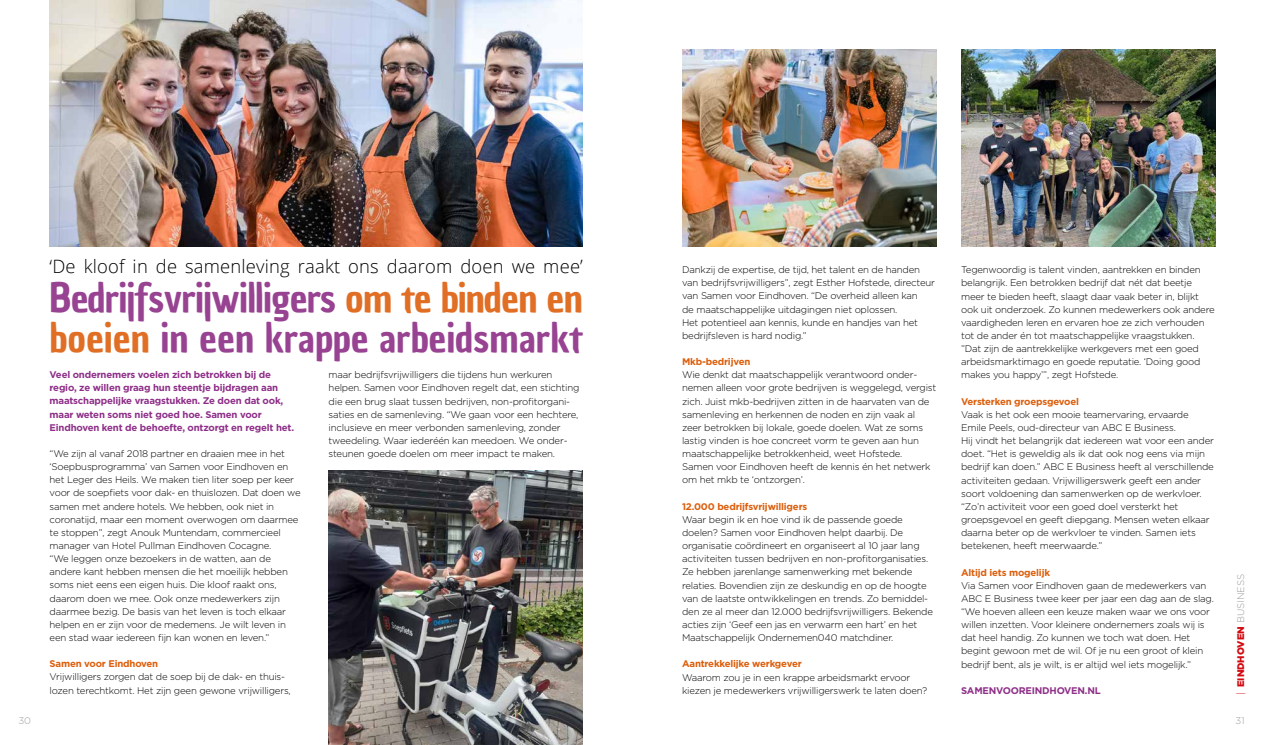
<style>
.page{position:relative;width:1265px;height:745px;background:#fff}
.page>*{position:absolute;margin:0;border:0;box-sizing:border-box;transform-origin:0 0}
.t1{font:39.38px/39.4px "Chau Philomene One";letter-spacing:-.02em;color:#984392}
.t2{font:300 18.38px "Open Sans";letter-spacing:.01em;color:#000}
.t3{font:300 9.62px/13.1px "Gotham";letter-spacing:-.02em;color:#000}
.t4{font:700 9.62px/13.1px "Gotham";letter-spacing:-.02em;color:#8e2f88}
.t5{font:700 9.62px "Gotham";letter-spacing:-.02em;color:#dc5e0b}
.t6{font:900 9.62px "Gotham";color:#d20a11}
.t7{font:300 9.62px "Gotham";color:#9d9d9c}
.s1{color:#e06f25}
.s2{font-weight:300}
.s3{font-weight:300;color:#9d9d9c}
</style>
<div class="page">
<img style="left:50px;top:0;width:533px;height:246px">
<img style="left:329px;top:470px;width:254px;height:274px">
<img style="left:682px;top:50px;width:254px;height:196px">
<img style="left:961px;top:50px;width:254px;height:196px">
<h2 class="t2" style="left:50px;top:253px;width:535px">‘De kloof in de samenleving raakt ons daarom doen we mee’</h2>
<h1 class="t1" style="left:50px;top:279px;width:535px">Bedrijfsvrijwilligers <span class="s1">om te binden en boeien</span> in een krappe arbeidsmarkt</h1>
<p class="t4" style="left:50px;top:368px;width:246px">Veel ondernemers voelen zich betrokken bij de regio, ze willen graag hun steentje bijdragen aan maatschappelijke vraagstukken. Ze doen dat ook, maar weten soms niet goed hoe. Samen voor Eindhoven kent de behoefte, ontzorgt en regelt het.</p>
<p class="t3" style="left:50px;top:446px;width:253px">“We zijn al vanaf 2018 partner en draaien mee in het ‘Soepbusprogramma’ van Samen voor Eindhoven en het Leger des Heils. We maken tien liter soep per keer voor de soepfiets voor dak- en thuislozen. Dat doen we samen met andere hotels. We hebben, ook niet in coronatijd, maar een moment overwogen om daarmee te stoppen”, zegt Anouk Muntendam, commercieel manager van Hotel Pullman Eindhoven Cocagne.<br>“We leggen onze bezoekers in de watten, aan de andere kant hebben mensen die het moeilijk hebben soms niet eens een eigen huis. Die kloof raakt ons, daarom doen we mee. Ook onze medewerkers zijn daarmee bezig. De basis van het leven is toch elkaar helpen en er zijn voor de medemens. Je wilt leven in een stad waar iedereen fijn kan wonen en leven.”</p>
<p class="t5" style="left:50px;top:657px;width:110px">Samen voor Eindhoven</p>
<p class="t3" style="left:50px;top:669px;width:243px">Vrijwilligers zorgen dat de soep bij de dak- en thuis&shy;lozen terechtkomt. Het zijn geen gewone vrijwilligers,</p>
<p class="t3" style="left:329px;top:368px;width:252px">maar bedrijfsvrijwilligers die tijdens hun werkuren helpen. Samen voor Eindhoven regelt dat, een stichting die een brug slaat tussen bedrijven, non-profitorgani&shy;saties en de samenleving. “We gaan voor een hechtere, inclusieve en meer verbonden samenleving, zonder tweedeling. Waar iederéén kan meedoen. We onder&shy;steunen goede doelen om meer impact te maken.</p>
<p class="t3" style="left:682px;top:263px;width:254px">Dankzij de expertise, de tijd, het talent en de handen van bedrijfsvrijwilligers”, zegt Esther Hofstede, directeur van Samen voor Eindhoven. “De overheid alleen kan<br>de maatschappelijke uitdagingen niet oplossen.<br>Het potentieel aan kennis, kunde en handjes van het bedrijfsleven is hard nodig.”</p>
<p class="t5" style="left:682px;top:355px;width:70px">Mkb-bedrijven</p>
<p class="t3" style="left:682px;top:368px;width:256px">Wie denkt dat maatschappelijk verantwoord onder&shy;nemen alleen voor grote bedrijven is weggelegd, vergist zich. Juist mkb-bedrijven zitten in de haarvaten van de samenleving en herkennen de noden en zijn vaak al zeer betrokken bij lokale, goede doelen. Wat ze soms lastig vinden is hoe concreet vorm te geven aan hun maatschappelijke betrokkenheid, weet Hofstede.<br>Samen voor Eindhoven heeft de kennis én het netwerk om het mkb te ‘ontzorgen’.</p>
<p class="t5" style="left:682px;top:499px;width:127px">12.000 bedrijfsvrijwilligers</p>
<p class="t3" style="left:682px;top:512px;width:252px">Waar begin ik en hoe vind ik de passende goede doelen? Samen voor Eindhoven helpt daarbij. De organisatie coördineert en organiseert al 10 jaar lang activiteiten tussen bedrijven en non-profitorganisaties.<br>Ze hebben jarenlange samenwerking met bekende relaties. Bovendien zijn ze deskundig en op de hoogte van de laatste ontwikkelingen en trends. Zo bemiddel&shy;den ze al meer dan 12.000 bedrijfsvrijwilligers. Bekende acties zijn ‘Geef een jas en verwarm een hart’ en het Maatschappelijk Ondernemen040 matchdiner.</p>
<p class="t5" style="left:682px;top:657px;width:121px">Aantrekkelijke werkgever</p>
<p class="t3" style="left:682px;top:670px;width:247px">Waarom zou je in een krappe arbeidsmarkt ervoor kiezen je medewerkers vrijwilligerswerk te laten doen?</p>
<p class="t3" style="left:961px;top:263px;width:255px">Tegenwoordig is talent vinden, aantrekken en binden belangrijk. Een betrokken bedrijf dat nét dat beetje meer te bieden heeft, slaagt daar vaak beter in, blijkt ook uit onderzoek. Zo kunnen medewerkers ook andere vaardigheden leren en ervaren hoe ze zich verhouden tot de ander én tot maatschappelijke vraagstukken. ”Dat zijn de aantrekkelijke werkgevers met een goed arbeidsmarktimago en goede reputatie. ‘Doing good makes you happy’”, zegt Hofstede.</p>
<p class="t5" style="left:961px;top:394px;width:119px">Versterken groepsgevoel</p>
<p class="t3" style="left:961px;top:407px;width:254px">Vaak is het ook een mooie teamervaring, ervaarde Emile Peels, oud-directeur van ABC E Business.<br>Hij vindt het belangrijk dat iedereen wat voor een ander doet. “Het is geweldig als ik dat ook nog eens via mijn bedrijf kan doen.” ABC E Business heeft al verschillende activiteiten gedaan. Vrijwilligerswerk geeft een ander soort voldoening dan samenwerken op de werkvloer. “Zo’n activiteit voor een goed doel versterkt het groepsgevoel en geeft diepgang. Mensen weten elkaar daarna beter op de werkvloer te vinden. Samen iets betekenen, heeft meerwaarde.”</p>
<p class="t5" style="left:961px;top:565px;width:90px">Altijd iets mogelijk</p>
<p class="t3" style="left:961px;top:578px;width:254px">Via Samen voor Eindhoven gaan de medewerkers van ABC E Business twee keer per jaar een dag aan de slag. “We hoeven alleen een keuze maken waar we ons voor willen inzetten. Voor kleinere ondernemers zoals wij is dat heel handig. Zo kunnen we toch wat doen. Het begint gewoon met de wil. Of je nu een groot of klein bedrijf bent, als je wilt, is er altijd wel iets mogelijk.”</p>
<p class="t4" style="left:961px;top:683px;width:141px">SAMENVOOREINDHOVEN.NL</p>
<p class="t6" style="left:1235px;top:694px;width:123px;rotate:-90deg"><span class="s2">|</span> EINDHOVEN <span class="s3">BUSINESS</span></p>
<p class="t7" style="left:18px;top:713px;width:14px">30</p>
<p class="t7" style="left:1236px;top:713px;width:11px">31</p>
</div>
